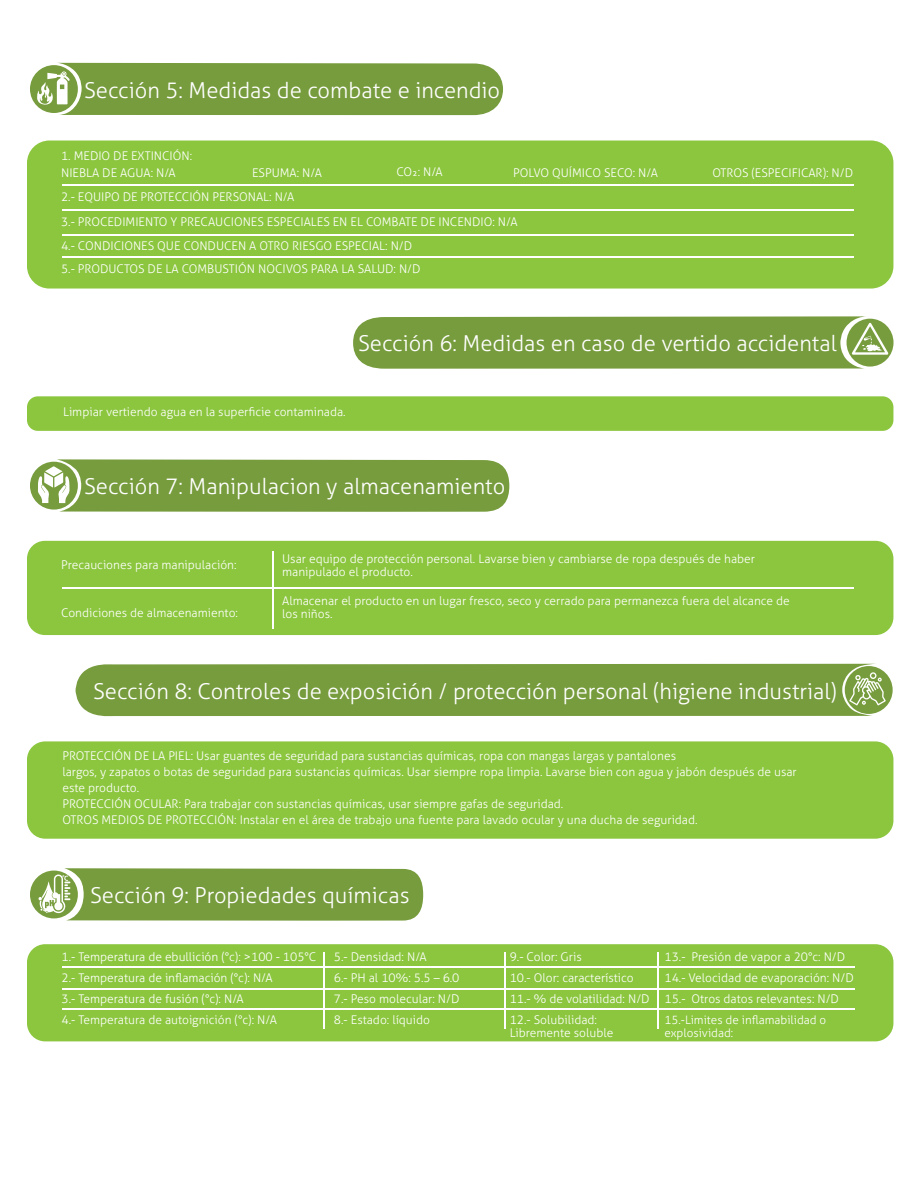
<style>
.page{position:relative;width:918px;height:1188px;background:#fff}
.page>*{position:absolute;margin:0;border:0;box-sizing:border-box;transform-origin:0 0}
.t1{font:300 21.9px "Aller";color:#fff}
.t2{font:300 12px/21px "Aller";color:#fff}
.t3{font:300 11.7px/13.2px "Aller";color:#fff}
</style>
<div class="page">
<div style="left:27px;top:141px;width:866px;height:148px;background:#8bc63e;border-radius:22px"></div>
<div style="left:27px;top:396px;width:866px;height:35px;background:#8bc63e;border-radius:11px"></div>
<div style="left:27px;top:541px;width:866px;height:94px;background:#8bc63e;border-radius:18px"></div>
<div style="left:27px;top:741px;width:866px;height:98px;background:#8bc63e;border-radius:18px"></div>
<div style="left:27px;top:944px;width:866px;height:97px;background:#8bc63e;border-radius:18px"></div>
<div style="left:30px;top:65px;width:48px;height:48px;background:#779c3d;border-radius:50%"></div>
<div style="left:76px;top:663px;width:799px;height:54px;background:#779c3d"></div>
<div style="left:845px;top:666px;width:48px;height:48px;background:#779c3d;border-radius:50%"></div>
<svg style="left:847px;top:319px;width:47px;height:48px"></svg>
<div style="left:30px;top:462px;width:48px;height:48px;background:#779c3d;border-radius:50%"></div>
<hr style="left:62px;top:587px;width:792px;height:2px;background:#fff">
<hr style="left:272px;top:551px;width:1px;height:77px;background:#fff">
<hr style="left:62px;top:184px;width:792px;height:2px;background:#fff">
<hr style="left:62px;top:209px;width:792px;height:2px;background:#fff">
<hr style="left:62px;top:234px;width:792px;height:2px;background:#fff">
<hr style="left:62px;top:256px;width:792px;height:2px;background:#fff">
<svg style="left:37px;top:63px;width:466px;height:52px;background:#7ea147"></svg>
<svg style="left:353px;top:316px;width:536px;height:53px;background:#7fa248"></svg>
<svg style="left:38px;top:459px;width:471px;height:53px;background:#80a24a"></svg>
<div style="left:30px;top:871px;width:48px;height:47px;background:#779c3d;border-radius:50%"></div>
<hr style="left:62px;top:966px;width:793px;height:2px;background:#fff">
<hr style="left:62px;top:988px;width:793px;height:1px;background:#fff">
<hr style="left:62px;top:1008px;width:793px;height:2px;background:#fff">
<hr style="left:323px;top:952px;width:2px;height:77px;background:#fff">
<hr style="left:504px;top:952px;width:2px;height:77px;background:#fff">
<hr style="left:657px;top:952px;width:1px;height:77px;background:#fff">
<svg style="left:849px;top:672px;width:37px;height:34px"></svg>
<svg style="left:39px;top:868px;width:384px;height:53px;background:#81a34c"></svg>
<h1 class="t1" style="left:84px;top:77px;width:418px">Sección 5: Medidas de combate e incendio</h1>
<p class="t2" style="left:61px;top:147px;width:133px;line-height:16.8px">1. MEDIO DE EXTINCIÓN:<br>NIEBLA DE AGUA: N/A</p>
<p class="t2" style="left:252px;top:162px;width:71px">ESPUMA: N/A</p>
<p class="t2" style="left:396px;top:161px;width:48px">CO₂: N/A</p>
<p class="t2" style="left:513px;top:162px;width:146px">POLVO QUÍMICO SECO: N/A</p>
<p class="t2" style="left:712px;top:162px;width:142px">OTROS (ESPECIFICAR): N/D</p>
<p class="t2" style="left:61px;top:184px;width:458px;line-height:25.5px">2.- EQUIPO DE PROTECCIÓN PERSONAL: N/A<br>3.- PROCEDIMIENTO Y PRECAUCIONES ESPECIALES EN EL COMBATE DE INCENDIO: N/A</p>
<p class="t2" style="left:61px;top:235px;width:361px;line-height:22.5px">4.- CONDICIONES QUE CONDUCEN A OTRO RIESGO ESPECIAL: N/D<br>5.- PRODUCTOS DE LA COMBUSTIÓN NOCIVOS PARA LA SALUD: N/D</p>
<h1 class="t1" style="left:358px;top:330px;width:480px">Sección 6: Medidas en caso de vertido accidental</h1>
<p class="t2" style="left:63px;top:402px;width:284px">Limpiar vertiendo agua en la superficie contaminada.</p>
<h1 class="t1" style="left:84px;top:473px;width:423px">Sección 7: Manipulacion y almacenamiento</h1>
<p class="t2" style="left:61px;top:555px;width:177px">Precauciones para manipulación:</p>
<p class="t2" style="left:282px;top:552px;width:474px;line-height:13.2px">Usar equipo de protección personal. Lavarse bien y cambiarse de ropa después de haber manipulado el producto.</p>
<p class="t2" style="left:282px;top:590px;width:509px">Almacenar el producto en un lugar fresco, seco y cerrado para permanezca fuera del alcance de</p>
<p class="t2" style="left:61px;top:603px;width:178px">Condiciones de almacenamiento:</p>
<p class="t2" style="left:282px;top:603px;width:52px">los niños.</p>
<h1 class="t1" style="left:93px;top:678px;width:745px">Sección 8: Controles de exposición / protección personal (higiene industrial)</h1>
<p class="t2" style="left:62px;top:747px;width:736px;line-height:16.2px">PROTECCIÓN DE LA PIEL: Usar guantes de seguridad para sustancias químicas, ropa con mangas largas y pantalones<br>largos, y zapatos o botas de seguridad para sustancias químicas. Usar siempre ropa limpia. Lavarse bien con agua y jabón después de usar este producto.<br>PROTECCIÓN OCULAR: Para trabajar con sustancias químicas, usar siempre gafas de seguridad.<br>OTROS MEDIOS DE PROTECCIÓN: Instalar en el área de trabajo una fuente para lavado ocular y una ducha de seguridad.</p>
<h1 class="t1" style="left:90px;top:882px;width:321px">Sección 9: Propiedades químicas</h1>
<p class="t2" style="left:62px;top:946px;width:256px">1.- Temperatura de ebullición (°c): &gt;100 - 105°C 2.- Temperatura de inflamación (°c): N/A<br>3.- Temperatura de fusión (°c): N/A<br>4.- Temperatura de autoignición (°c): N/A</p>
<p class="t2" style="left:334px;top:946px;width:127px">5.- Densidad: N/A<br>6.- PH al 10%: 5.5 – 6.0<br>7.- Peso molecular: N/D<br>8.- Estado: líquido</p>
<p class="t2" style="left:510px;top:946px;width:141px">9.- Color: Gris<br>10.- Olor: característico<br>11.- % de volatilidad: N/D<br>12.- Solubilidad:</p>
<p class="t2" style="left:510px;top:1023px;width:105px">Libremente soluble</p>
<p class="t2" style="left:664px;top:946px;width:191px">13.- Presión de vapor a 20°c: N/D<br>14.- Velocidad de evaporación: N/D<br>15.- Otros datos relevantes: N/D</p>
<p class="t3" style="left:664px;top:1013px;width:163px">15.-Limites de inflamabilidad o explosividad:</p>
</div>
